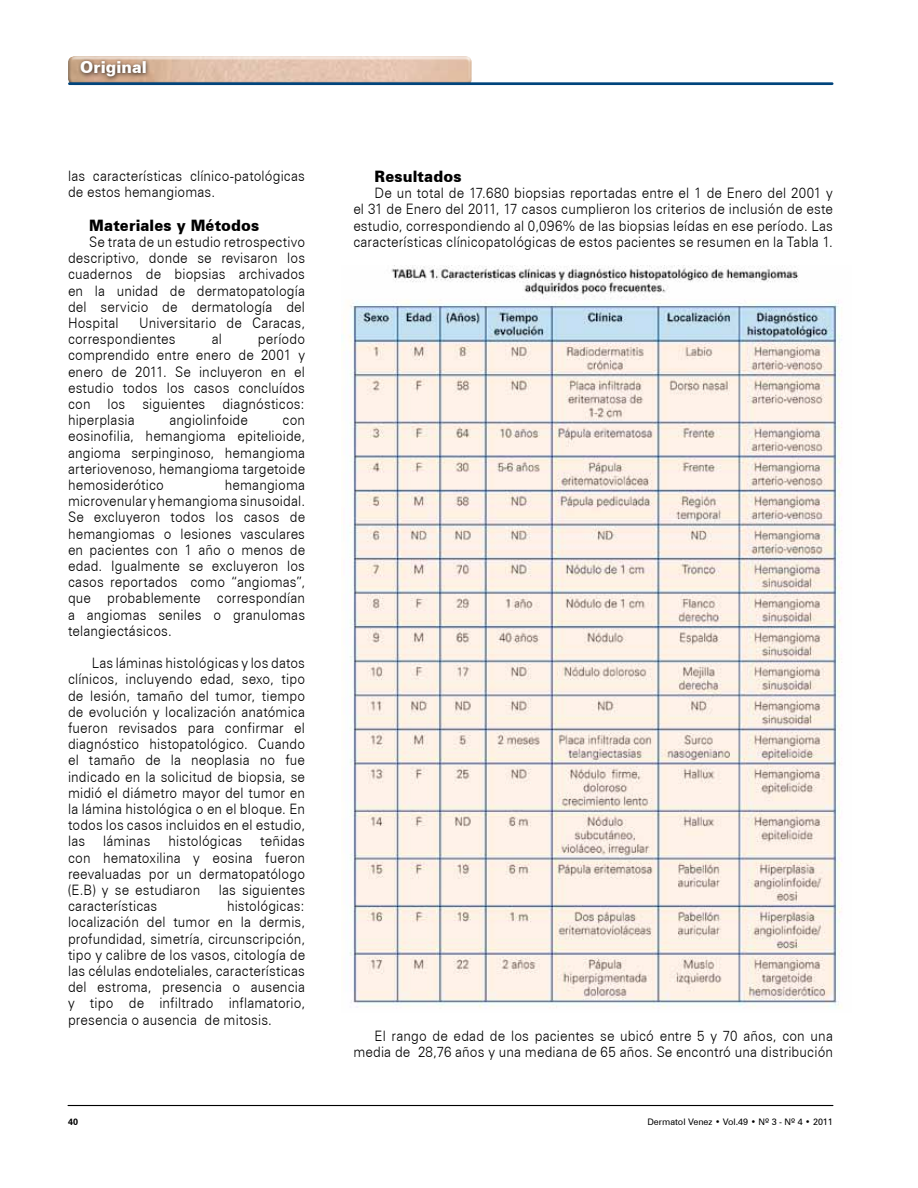
<style>
.page{position:relative;width:918px;height:1188px;background:#fff}
.page>*{position:absolute;margin:0;border:0;box-sizing:border-box;transform-origin:0 0}
.t1{font:900 16.5px "Zurich BT";letter-spacing:.005em;color:#fff}
.t2{font:900 15.75px "Zurich BT";letter-spacing:.01em;color:#000;scale:.95 1}
.t3{font:300 14.4px/16.2px "Zurich BT";letter-spacing:.01em;color:#000;text-align:justify;scale:.93 1}
.t4{font:9px "Zurich BT";color:#000}
.t5{font:700 9px "Zurich BT";color:#000}
</style>
<div class="page">
<div style="left:67px;top:56px;width:407px;height:31px;background:#000;opacity:.75"></div>
<hr style="left:69px;top:82px;width:763px;height:3px;background:#00447c">
<hr style="left:68px;top:1105px;width:765px;height:1px;background:#000">
<div style="left:78px;top:58px;width:73px;height:24px;background:#000;opacity:.75"></div>
<img style="left:344px;top:266px;width:498px;height:743px">
<p class="t1" style="left:80px;top:57px;width:68px">Original</p>
<p class="t3" style="left:68px;top:168px;width:256px">las características clínico-patológicas de estos hemangiomas.</p>
<p class="t2" style="left:89px;top:216px;width:181px">Materiales y Métodos</p>
<p class="t3" style="left:68px;top:234px;width:256px;text-indent:21px">Se trata de un estudio retrospectivo descriptivo, donde se revisaron los cuadernos de biopsias archivados en la unidad de dermatopatología del servicio de dermatología del Hospital</p>
<p class="t3" style="left:68px;top:315px;width:256px;text-indent:71px">Universitario de Caracas, correspondientes</p>
<p class="t3" style="left:68px;top:331px;width:256px;text-indent:190px">período comprendido entre enero de 2001 y enero de 2011. Se incluyeron en el estudio todos los casos concluídos con los siguientes diagnósticos: hiperplasia</p>
<p class="t3" style="left:212px;top:331px;width:12px">al</p>
<p class="t3" style="left:169px;top:412px;width:86px">angiolinfoide</p>
<p class="t3" style="left:68px;top:412px;width:256px;text-indent:215px">con eosinofilia, hemangioma epitelioide, angioma serpinginoso, hemangioma arteriovenoso, hemangioma targetoide hemosiderótico</p>
<p class="t3" style="left:68px;top:477px;width:256px;text-indent:157px">hemangioma microvenular y hemangioma sinusoidal.<br>Se excluyeron todos los casos de hemangiomas o lesiones vasculares en pacientes con 1 año o menos de edad. Igualmente se excluyeron los casos reportados como “angiomas”, que probablemente correspondían a angiomas seniles o granulomas telangiectásicos.</p>
<p class="t3" style="left:68px;top:655px;width:256px;text-indent:24px">Las láminas histológicas y los datos clínicos, incluyendo edad, sexo, tipo de lesión, tamaño del tumor, tiempo de evolución y localización anatómica fueron revisados para confirmar el diagnóstico histopatológico. Cuando el tamaño de la neoplasia no fue indicado en la solicitud de biopsia, se midió el diámetro mayor del tumor en la lámina histológica o en el bloque. En todos los casos incluidos en el estudio, las</p>
<p class="t3" style="left:103px;top:833px;width:52px">láminas</p>
<p class="t3" style="left:169px;top:833px;width:81px">histológicas</p>
<p class="t3" style="left:68px;top:833px;width:256px;text-indent:192px">teñidas con hematoxilina y eosina fueron reevaluadas por un dermatopatólogo (E.B) y se estudiaron</p>
<p class="t3" style="left:219px;top:882px;width:94px">las siguientes</p>
<p class="t3" style="left:68px;top:898px;width:256px;text-indent:159px">histológicas: localización del tumor en la dermis, profundidad, simetría, circunscripción, tipo y calibre de los vasos, citología de las células endoteliales, características del estroma, presencia o ausencia y tipo de infiltrado inflamatorio, presencia o ausencia de mitosis.</p>
<p class="t3" style="left:68px;top:898px;width:98px">características</p>
<p class="t2" style="left:375px;top:167px;width:93px">Resultados</p>
<p class="t3" style="left:353px;top:185px;width:517px;text-indent:21px">De un total de 17.680 biopsias reportadas entre el 1 de Enero del 2001 y el 31 de Enero del 2011, 17 casos cumplieron los criterios de inclusión de este estudio, correspondiendo al 0,096% de las biopsias leídas en ese período. Las características clínicopatológicas de estos pacientes se resumen en la Tabla 1.</p>
<p class="t3" style="left:353px;top:1027px;width:517px;text-align:right">El rango de edad de los pacientes se ubicó entre 5 y 70 años, con una media de 28,76 años y una mediana de 65 años. Se encontró una distribución</p>
<p class="t5" style="left:68px;top:1116px;width:11px">40</p>
<p class="t4" style="left:647px;top:1116px;width:187px">Dermatol Venez • Vol.49 • Nº 3 - Nº 4 • 2011</p>
</div>
